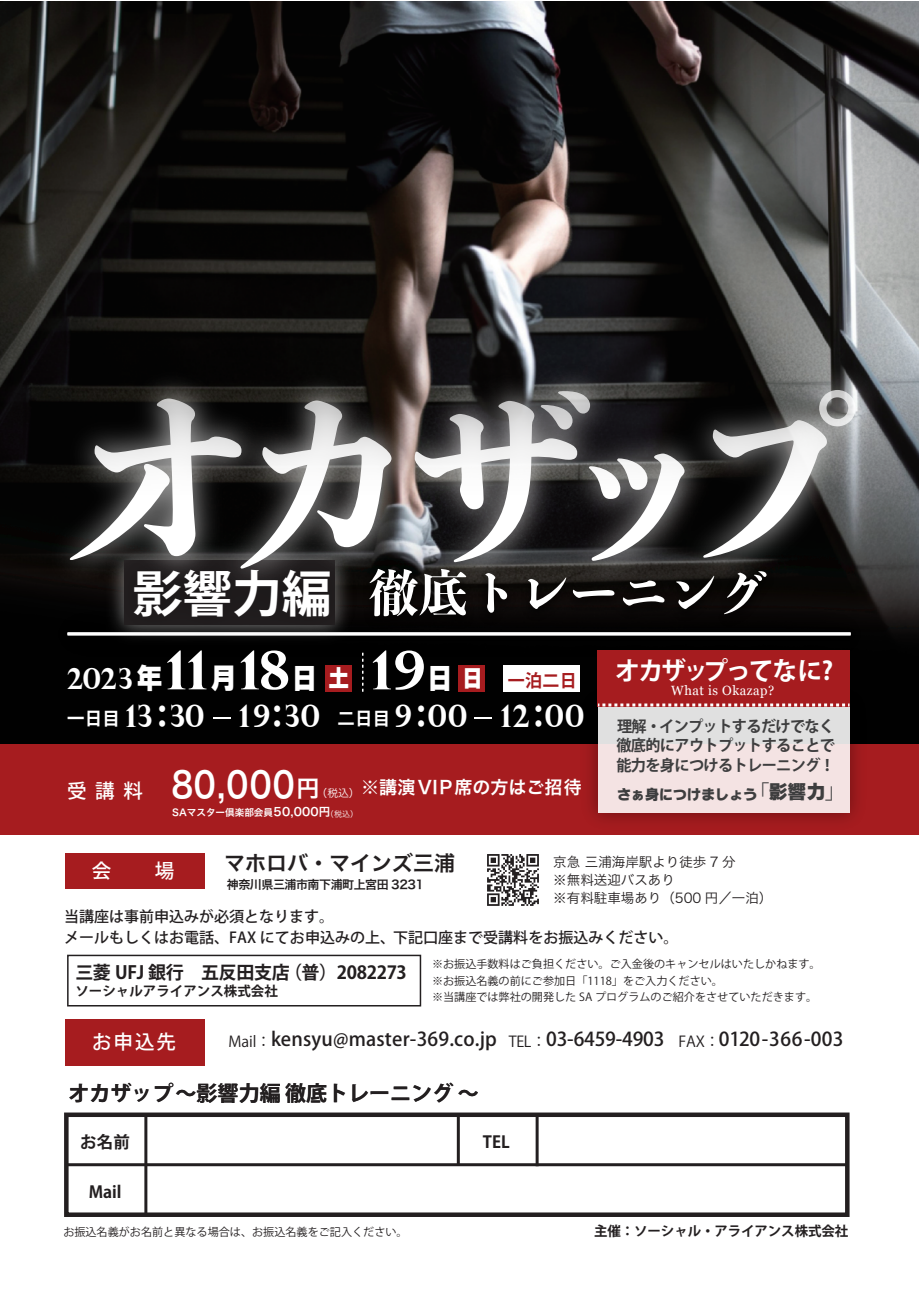
<style>
.page{position:relative;width:919px;height:1289px;background:#fff}
.page>*{position:absolute;margin:0;border:0;box-sizing:border-box;transform-origin:0 0}
.t1{font:700 53.4px "Perpetua Titling";color:#fff}
.t2{font:800 49.95px "Toppan Bunkyu Midashi Mincho Std N";color:#fff}
.t3{font:35.4px "Hira Kaku Pro W6";color:#fff;scale:.87 1}
.t4{font:700 31.35px "Perpetua Titling";letter-spacing:.04em;color:#fff;scale:.9 1}
.t5{font:700 25.2px "Koz Go Pr 6 N";letter-spacing:-.08em;color:#fff}
.t6{font:700 21px "Koz Go Pro";color:#231f20}
.t7{font:21px "Hira Kaku Pro W6";color:#231f20}
.t8{font:500 19.5px "Koz Go Pr 6 N";color:#fff}
.t9{font:500 19.05px "Koz Go Pro";letter-spacing:.01em;color:#231f20}
.t10{font:700 18px "Koz Go Pro";letter-spacing:-.02em;color:#231f20}
.t11{font:18px "Hira Kaku Pro W6";letter-spacing:.02em;color:#fff}
.t12{font:700 17.7px "Koz Go Pro";color:#a61c1f;scale:.96 1}
.t13{font:700 16.5px "Koz Go Pro";color:#231f20}
.t14{font:700 15.6px/19.5px "Koz Go Pr 6 N";letter-spacing:-.04em;color:#3e3e3f;text-align:justify}
.t15{font:500 15px/21px "Koz Go Pro";color:#231f20}
.t16{font:15px "Sb Isarago UB";letter-spacing:-.04em;color:#3e3e3f}
.t17{font:13.5px/18px "Hira Kaku Pro W3";color:#231f20}
.t18{font:700 13.5px "Koz Go Pro";letter-spacing:-.005em;color:#231f20}
.t19{font:13.35px "Georgia";letter-spacing:.04em;color:#fff}
.t20{font:12px "Hira Kaku Pro W6";letter-spacing:-.04em;color:#231f20}
.t21{font:11.1px/16.5px "Koz Go Pro";color:#231f20}
.t22{font:10.8px "Hira Kaku Pro W3";color:#fff}
.t23{font:9.6px "Hira Kaku Pro W6";color:#fff}
.s1{font-family:"Koz Go Pr 6 N";font-weight:700;font-size:49.65px}
.s2{font-size:29.4px}
.s3{font-family:"Sb Isarago UB";font-weight:400;font-size:29.4px}
.s4{font-family:"Sb Isarago UB";font-weight:400;font-size:24px}
.s5{font-family:"Koz Go Pro";font-size:18.15px}
.s6{font-family:"Koz Go Pro";font-weight:800}
.s7{font-size:23.25px}
.s8{font-size:11.55px}
.s9{font-family:"Hira Kaku Pro W3";font-size:7.95px}
.s10{font-family:"Koz Go Pr 6 N";font-size:19.5px}
.s11{font-size:19.5px}
.s12{font-weight:400;font-size:15px}
</style>
<div class="page">
<img style="left:0;top:1px;width:918px;height:743px">
<div style="left:0;top:744px;width:918px;height:544px;background:#a61c1f"></div>
<div style="left:0;top:835px;width:918px;height:453px;background:#fff"></div>
<img style="left:29px;top:594px;width:860px;height:79px">
<img style="left:61px;top:626px;width:796px;height:16px">
<hr style="left:68px;top:632px;width:782px;height:3px;background:#fff">
<img style="left:94px;top:620px;width:261px;height:50px">
<img style="left:355px;top:607px;width:426px;height:125px">
<svg style="left:487px;top:854px;width:52px;height:51px"></svg>
<svg style="left:64px;top:1112px;width:786px;height:105px"></svg>
<hr style="left:144px;top:1115px;width:3px;height:99px;background:#231f20">
<hr style="left:535px;top:1115px;width:3px;height:51px;background:#231f20">
<hr style="left:457px;top:1115px;width:3px;height:49px;background:#231f20">
<hr style="left:66px;top:1163px;width:780px;height:3px;background:#231f20">
<div style="left:67px;top:954px;width:354px;height:52px;border:2px solid #231f20"></div>
<div style="left:65px;top:1019px;width:139px;height:46px;background:#a61c1f"></div>
<div style="left:65px;top:853px;width:139px;height:35px;background:#a61c1f"></div>
<img style="left:575px;top:681px;width:297px;height:140px">
<div style="left:597px;top:704px;width:252px;height:109px;background:linear-gradient(to right,#ecdfdf,#ecdfdf)"></div>
<div style="left:597px;top:649px;width:252px;height:57px;background:#a61c1f"></div>
<svg style="left:598px;top:703px;width:251px;height:3px"></svg>
<div style="left:503px;top:665px;width:77px;height:27px;background:#fff"></div>
<div style="left:458px;top:665px;width:27px;height:27px;background:#a61c1f"></div>
<div style="left:325px;top:665px;width:26px;height:26px;background:#a61c1f"></div>
<svg style="left:362px;top:652px;width:1px;height:40px"></svg>
<svg style="left:213px;top:717px;width:17px;height:1px"></svg>
<svg style="left:475px;top:717px;width:17px;height:1px"></svg>
<img style="left:31px;top:351px;width:863px;height:256px">
<svg style="left:70px;top:398px;width:321px;height:222px;background:#525050"></svg>
<svg style="left:414px;top:391px;width:270px;height:171px"></svg>
<svg style="left:703px;top:390px;width:152px;height:167px;background:#5e5e5e"></svg>
<h2 class="t2" style="left:133px;top:554px;width:637px"><span class="s1">影響力編</span> 徹底トレーニング</h2>
<h1 class="t1" style="left:67px;top:637px;width:417px"><span class="s2">2023</span><span class="s3">年</span>11<span class="s3">月</span>18<span class="s3">日</span><span class="s4">土</span> 19<span class="s3">日</span><span class="s4">日</span></h1>
<h3 class="t12" style="left:508px;top:668px;width:73px">一泊二日</h3>
<h3 class="t4" style="left:67px;top:696px;width:576px"><span class="s5">一日目</span> 13<span class="s6">：</span>30 1 9<span class="s6">：</span>30 <span class="s5">二日目</span> 9<span class="s6">：</span>00 12<span class="s6">：</span>00</h3>
<h3 class="t8" style="left:67px;top:779px;width:77px">受 講 料</h3>
<h3 class="t3" style="left:171px;top:753px;width:172px">80,000<span class="s7">円</span></h3>
<p class="t23" style="left:172px;top:804px;width:187px">SAマスター倶楽部会員<span class="s8">50,000円</span><span class="s9">（税込）</span></p>
<p class="t22" style="left:316px;top:783px;width:45px">（税込）</p>
<h3 class="t11" style="left:361px;top:771px;width:222px">※講演VIP席の方はご招待</h3>
<h3 class="t5" style="left:615px;top:656px;width:220px">オカザップってなに?</h3>
<p class="t19" style="left:671px;top:681px;width:105px">What is Okazap?</p>
<h3 class="t14" style="left:616px;top:716px;width:220px">理解・インプットするだけでなく徹底的にアウトプットすることで能力を身につけるトレーニング！</h3>
<h3 class="t16" style="left:616px;top:786px;width:229px">さぁ身につけましょう<span class="s10">「</span><span class="s11">影響力</span><span class="s10">」</span></h3>
<h3 class="t8" style="left:92px;top:860px;width:84px">会 　　場</h3>
<h3 class="t7" style="left:224px;top:844px;width:232px">マホロバ・マインズ三浦</h3>
<p class="t20" style="left:227px;top:873px;width:199px">神奈川県三浦市南下浦町上宮田 3231</p>
<p class="t17" style="left:553px;top:852px;width:220px">京急 三浦海岸駅より徒歩 7 分<br>※無料送迎バスあり<br>※有料駐車場あり（500 円／一泊）</p>
<h3 class="t15" style="left:64px;top:906px;width:615px">当講座は事前申込みが必須となります。<br>メールもしくはお電話、FAX にてお申込みの上、下記口座まで受講料をお振込みください。</h3>
<p class="t21" style="left:432px;top:956px;width:390px">※お振込手数料はご負担ください。ご入金後のキャンセルはいたしかねます。※お振込名義の前にご参加日「1118」をご入力ください。<br>※当講座では弊社の開発した SA プログラムのご紹介をさせていただきます。</p>
<h3 class="t10" style="left:75px;top:960px;width:333px">三菱 UFJ 銀行　五反田支店 （普）2082273</h3>
<p class="t18" style="left:75px;top:982px;width:204px">ソーシャルアライアンス株式会社</p>
<h3 class="t9" style="left:229px;top:1027px;width:616px"><span class="s12">Mail：</span>kensyu@master-369.co.jp <span class="s12">TEL：</span>03-6459-4903 <span class="s12">FAX：</span>0120-366-003</h3>
<h3 class="t8" style="left:92px;top:1031px;width:85px">お申込先</h3>
<h3 class="t6" style="left:68px;top:1079px;width:412px">オカザップ～影響力編 徹底トレーニング ～</h3>
<h3 class="t13" style="left:80px;top:1131px;width:51px">お名前</h3>
<h3 class="t13" style="left:89px;top:1180px;width:34px">Mail</h3>
<h3 class="t13" style="left:483px;top:1131px;width:28px">TEL</h3>
<p class="t21" style="left:63px;top:1223px;width:346px">お振込名義がお名前と異なる場合は、お振込名義をご記入ください。</p>
<p class="t18" style="left:594px;top:1221px;width:256px">主催：ソーシャル・アライアンス株式会社</p>
</div>
